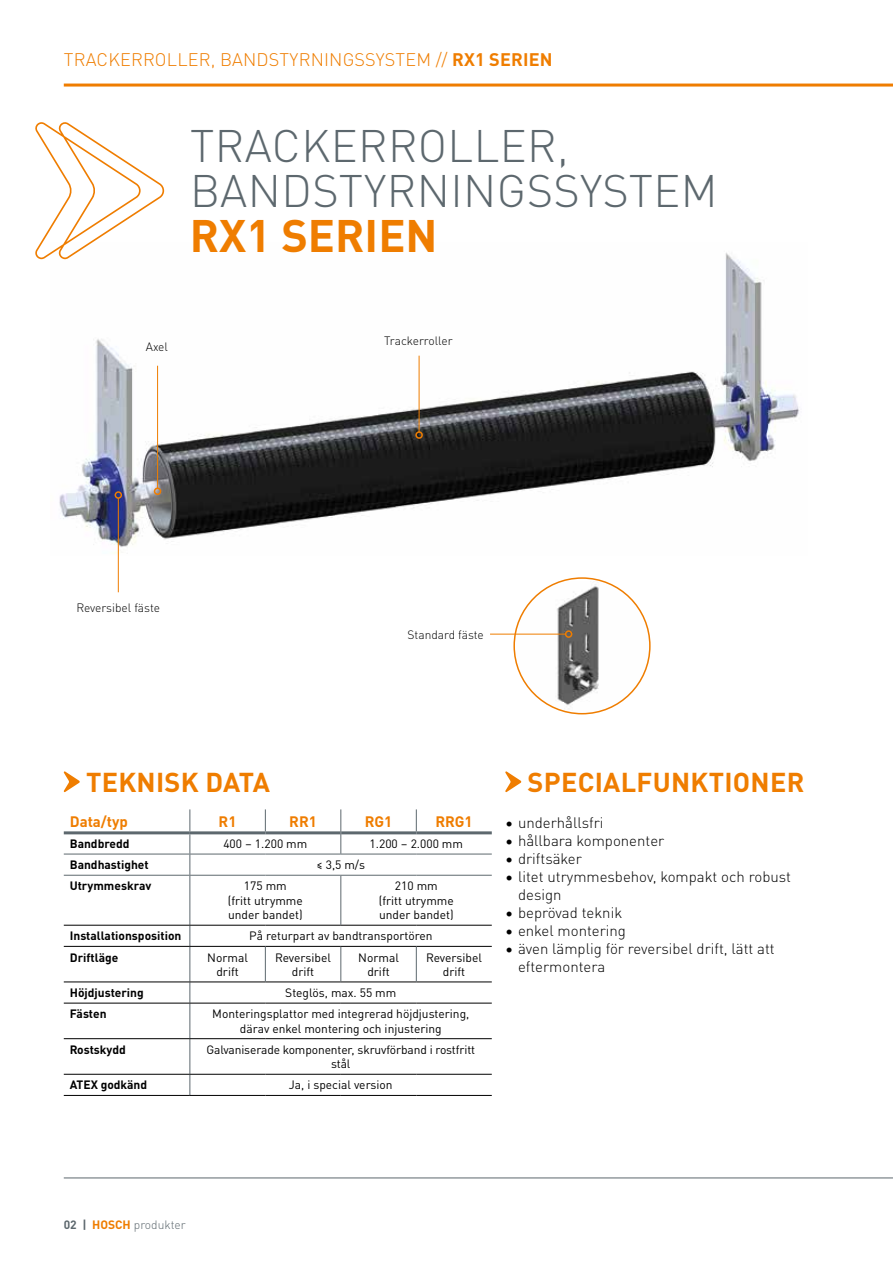
<style>
.page{position:relative;width:893px;height:1263px;background:#fff}
.page>*{position:absolute;margin:0;border:0;box-sizing:border-box;transform-origin:0 0}
.t1{font:300 45px/45px "DIN Pro";letter-spacing:.01em;color:#5d686e}
.t2{font:700 45px "DIN Pro";color:#ef7d00}
.t3{font:700 27px "DIN Pro";letter-spacing:.01em;color:#ef7d00}
.t4{font:300 18px "DIN Pro";letter-spacing:.01em;color:#ef7d00}
.t5{font:300 15px/18px "DIN Pro";color:#000}
.t6{font:700 15px "DIN Pro";color:#ef7d00}
.t7{font:12px/14.4px "DIN Pro";color:#000;text-align:center}
.t8{font:700 12px "DIN Pro";color:#000}
.t9{font:300 12px "DIN Pro";color:#000}
.t10{font:300 12px "DIN Pro";color:#5d686e}
.s1{font-weight:700}
.s2{font-weight:700;color:#ef7d00}
</style>
<div class="page">
<hr style="left:64px;top:84px;width:829px;height:3px;background:#ef7d00">
<img style="left:59px;top:252px;width:740px;height:304px">
<hr style="left:157px;top:366px;width:1px;height:122px;background:#ef7d00">
<div style="left:154px;top:487px;width:7px;height:8px;border:2px solid #ef7d00;border-radius:50%"></div>
<hr style="left:419px;top:356px;width:1px;height:76px;background:#ef7d00">
<div style="left:415px;top:431px;width:8px;height:8px;border:2px solid #ef7d00;border-radius:50%"></div>
<svg style="left:35px;top:122px;width:129px;height:137px"></svg>
<img style="left:516px;top:581px;width:133px;height:133px">
<hr style="left:490px;top:634px;width:76px;height:1px;background:#ef7d00">
<div style="left:565px;top:630px;width:7px;height:8px;border:2px solid #ef7d00;border-radius:50%"></div>
<hr style="left:118px;top:498px;width:1px;height:94px;background:#ef7d00">
<div style="left:115px;top:491px;width:7px;height:8px;border:2px solid #ef7d00;border-radius:50%"></div>
<hr style="left:64px;top:1177px;width:829px;height:1px;background:#5d686e">
<hr style="left:64px;top:854px;width:126px;height:1px;background:#5d686e">
<hr style="left:190px;top:854px;width:75px;height:1px;background:#5d686e">
<hr style="left:265px;top:854px;width:76px;height:1px;background:#5d686e">
<hr style="left:341px;top:854px;width:75px;height:1px;background:#5d686e">
<hr style="left:416px;top:854px;width:76px;height:1px;background:#5d686e">
<hr style="left:64px;top:875px;width:126px;height:1px;background:#5d686e">
<hr style="left:190px;top:875px;width:75px;height:1px;background:#5d686e">
<hr style="left:189px;top:875px;width:1px;height:50px;background:#5d686e">
<hr style="left:265px;top:875px;width:76px;height:1px;background:#5d686e">
<hr style="left:341px;top:875px;width:75px;height:1px;background:#5d686e">
<hr style="left:416px;top:875px;width:76px;height:1px;background:#5d686e">
<svg style="left:189px;top:926px;width:1px;height:20px"></svg>
<hr style="left:189px;top:947px;width:1px;height:34px;background:#5d686e">
<svg style="left:189px;top:982px;width:1px;height:21px"></svg>
<hr style="left:189px;top:1003px;width:1px;height:35px;background:#5d686e">
<hr style="left:189px;top:1039px;width:1px;height:35px;background:#5d686e">
<svg style="left:189px;top:1075px;width:1px;height:20px"></svg>
<hr style="left:64px;top:831px;width:126px;height:3px;background:#5d686e">
<hr style="left:64px;top:925px;width:126px;height:1px;background:#000">
<hr style="left:190px;top:925px;width:75px;height:1px;background:#000">
<hr style="left:265px;top:925px;width:76px;height:1px;background:#000">
<hr style="left:341px;top:925px;width:75px;height:1px;background:#000">
<hr style="left:416px;top:925px;width:76px;height:1px;background:#000">
<hr style="left:64px;top:946px;width:126px;height:1px;background:#000">
<hr style="left:190px;top:946px;width:75px;height:1px;background:#000">
<hr style="left:265px;top:946px;width:76px;height:1px;background:#000">
<hr style="left:341px;top:946px;width:75px;height:1px;background:#000">
<hr style="left:416px;top:946px;width:76px;height:1px;background:#000">
<hr style="left:64px;top:981px;width:126px;height:1px;background:#000">
<hr style="left:190px;top:981px;width:75px;height:1px;background:#000">
<hr style="left:265px;top:981px;width:76px;height:1px;background:#000">
<hr style="left:341px;top:981px;width:75px;height:1px;background:#000">
<hr style="left:416px;top:981px;width:76px;height:1px;background:#000">
<hr style="left:64px;top:1003px;width:126px;height:1px;background:#000">
<hr style="left:190px;top:1003px;width:75px;height:1px;background:#000">
<hr style="left:265px;top:1003px;width:76px;height:1px;background:#000">
<hr style="left:341px;top:1003px;width:75px;height:1px;background:#000">
<hr style="left:416px;top:1003px;width:76px;height:1px;background:#000">
<hr style="left:64px;top:1038px;width:126px;height:1px;background:#000">
<hr style="left:190px;top:1038px;width:75px;height:1px;background:#000">
<hr style="left:265px;top:1038px;width:76px;height:1px;background:#000">
<hr style="left:341px;top:1038px;width:75px;height:1px;background:#000">
<hr style="left:416px;top:1038px;width:76px;height:1px;background:#000">
<hr style="left:64px;top:1074px;width:126px;height:1px;background:#000">
<hr style="left:190px;top:1074px;width:75px;height:1px;background:#000">
<hr style="left:265px;top:1074px;width:76px;height:1px;background:#000">
<hr style="left:341px;top:1074px;width:75px;height:1px;background:#000">
<hr style="left:416px;top:1074px;width:76px;height:1px;background:#000">
<hr style="left:64px;top:1095px;width:126px;height:1px;background:#000">
<hr style="left:190px;top:1095px;width:75px;height:1px;background:#000">
<hr style="left:265px;top:1095px;width:76px;height:1px;background:#000">
<hr style="left:341px;top:1095px;width:75px;height:1px;background:#000">
<hr style="left:416px;top:1095px;width:76px;height:1px;background:#000">
<svg style="left:189px;top:809px;width:1px;height:66px"></svg>
<hr style="left:190px;top:831px;width:75px;height:3px;background:#5d686e">
<hr style="left:265px;top:831px;width:75px;height:3px;background:#5d686e">
<hr style="left:341px;top:831px;width:75px;height:3px;background:#5d686e">
<hr style="left:416px;top:831px;width:76px;height:3px;background:#5d686e">
<svg style="left:265px;top:809px;width:1px;height:22px"></svg>
<svg style="left:416px;top:809px;width:1px;height:22px"></svg>
<svg style="left:340px;top:809px;width:1px;height:45px"></svg>
<hr style="left:340px;top:875px;width:1px;height:50px;background:#5d686e">
<hr style="left:265px;top:947px;width:1px;height:34px;background:#5d686e">
<hr style="left:340px;top:947px;width:1px;height:34px;background:#5d686e">
<hr style="left:416px;top:947px;width:1px;height:34px;background:#5d686e">
<svg style="left:64px;top:771px;width:16px;height:21px"></svg>
<svg style="left:505px;top:771px;width:16px;height:21px"></svg>
<h3 class="t4" style="left:64px;top:46px;width:490px">TRACKERROLLER, BANDSTYRNINGSSYSTEM // <span class="s1">RX1 SERIEN</span></h3>
<h1 class="t1" style="left:190px;top:120px;width:529px">TRACKERROLLER,<br>BANDSTYRNINGSSYSTEM</h1>
<h1 class="t2" style="left:190px;top:201px;width:249px">RX1 SERIEN</h1>
<p class="t9" style="left:146px;top:338px;width:24px">Axel</p>
<p class="t9" style="left:384px;top:332px;width:70px">Trackerroller</p>
<p class="t9" style="left:76px;top:599px;width:85px">Reversibel fäste</p>
<p class="t9" style="left:407px;top:626px;width:78px">Standard fäste</p>
<h2 class="t3" style="left:86px;top:761px;width:185px">TEKNISK DATA</h2>
<h2 class="t3" style="left:528px;top:761px;width:278px">SPECIALFUNKTIONER</h2>
<p class="t5" style="left:505px;top:813px;width:100px">• underhållsfri</p>
<p class="t5" style="left:505px;top:831px;width:161px">• hållbara komponenter</p>
<p class="t5" style="left:505px;top:849px;width:78px">• driftsäker</p>
<p class="t5" style="left:518px;top:867px;width:274px;text-indent:-13px">• litet utrymmesbehov, kompakt och robust design</p>
<p class="t5" style="left:505px;top:903px;width:118px">• beprövad teknik</p>
<p class="t5" style="left:505px;top:921px;width:122px">• enkel montering</p>
<p class="t5" style="left:518px;top:939px;width:258px;text-indent:-13px">• även lämplig för reversibel drift, lätt att eftermontera</p>
<p class="t6" style="left:70px;top:810px;width:60px">Data/typ</p>
<p class="t6" style="left:219px;top:810px;width:19px">R1</p>
<p class="t6" style="left:289px;top:810px;width:29px">RR1</p>
<p class="t6" style="left:365px;top:810px;width:29px">RG1</p>
<p class="t6" style="left:435px;top:810px;width:39px">RRG1</p>
<p class="t8" style="left:70px;top:834px;width:61px">Bandbredd</p>
<p class="t7" style="left:223px;top:836px;width:85px">400 – 1.200 mm</p>
<p class="t7" style="left:370px;top:836px;width:95px">1.200 – 2.000 mm</p>
<p class="t8" style="left:70px;top:855px;width:80px">Bandhastighet</p>
<p class="t7" style="left:316px;top:857px;width:50px">≤ 3,5 m/s</p>
<p class="t8" style="left:70px;top:877px;width:83px">Utrymmeskrav</p>
<p class="t7" style="left:228px;top:878px;width:76px">175 mm<br>(fritt utrymme under bandet)</p>
<p class="t7" style="left:379px;top:878px;width:76px">210 mm<br>(fritt utrymme under bandet)</p>
<p class="t8" style="left:70px;top:927px;width:113px">Installationsposition</p>
<p class="t7" style="left:249px;top:928px;width:185px">På returpart av bandtransportören</p>
<p class="t8" style="left:70px;top:948px;width:50px">Driftläge</p>
<p class="t7" style="left:207px;top:949px;width:42px">Normal drift</p>
<p class="t7" style="left:275px;top:949px;width:57px">Reversibel drift</p>
<p class="t7" style="left:358px;top:949px;width:42px">Normal drift</p>
<p class="t7" style="left:426px;top:949px;width:57px">Reversibel drift</p>
<p class="t8" style="left:70px;top:983px;width:75px">Höjdjustering</p>
<p class="t7" style="left:285px;top:985px;width:113px">Steglös, max. 55 mm</p>
<p class="t8" style="left:70px;top:1004px;width:38px">Fästen</p>
<p class="t7" style="left:212px;top:1006px;width:259px">Monteringsplattor med integrerad höjdjustering, därav enkel montering och injustering</p>
<p class="t8" style="left:70px;top:1040px;width:58px">Rostskydd</p>
<p class="t7" style="left:207px;top:1041px;width:270px">Galvaniserade komponenter, skruvförband i rostfritt stål</p>
<p class="t8" style="left:70px;top:1076px;width:79px">ATEX godkänd</p>
<p class="t7" style="left:289px;top:1077px;width:105px">Ja, i special version</p>
<p class="t10" style="left:64px;top:1216px;width:123px"><span class="s1">02 |</span> <span class="s2">HOSCH</span> produkter</p>
</div>
